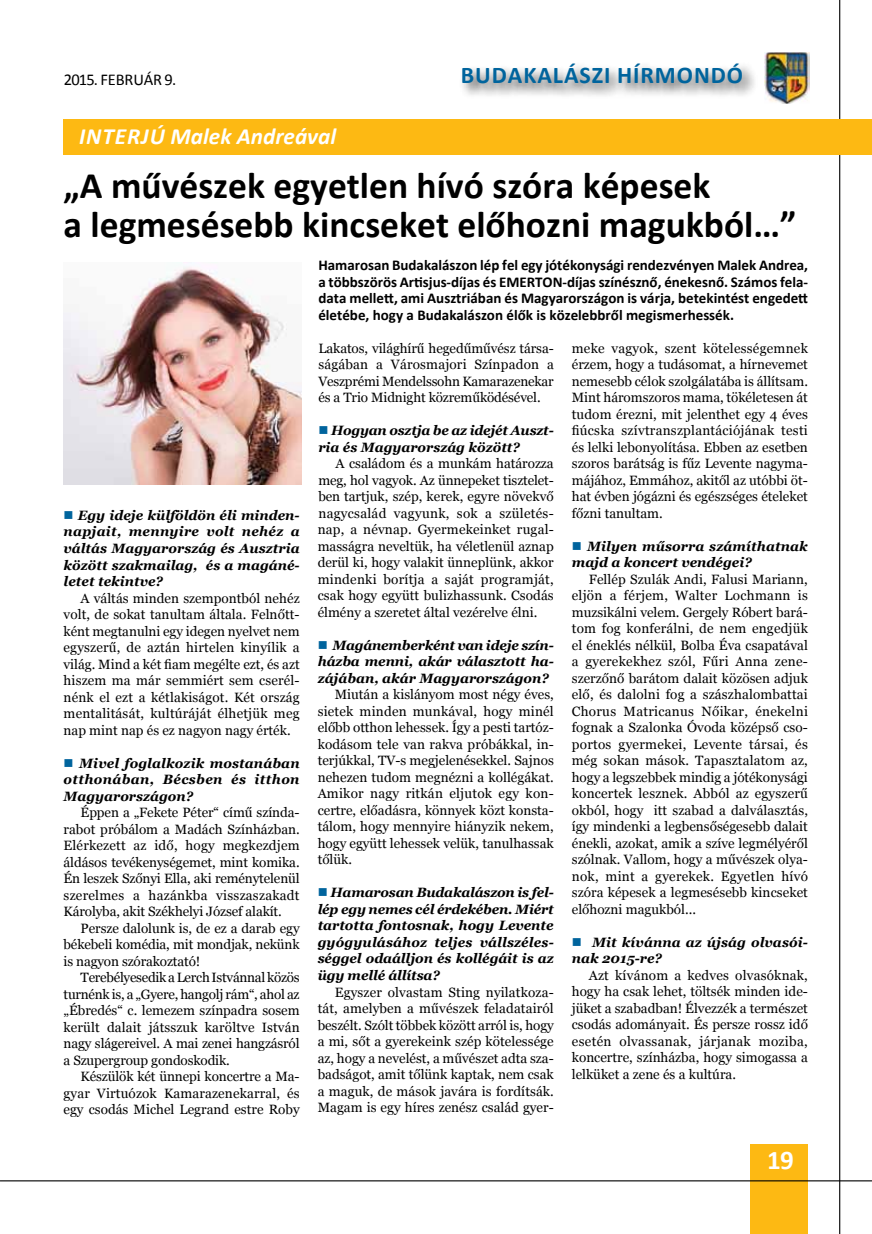
<style>
.page{position:relative;width:872px;height:1234px;background:#fff}
.page>*{position:absolute;margin:0;border:0;box-sizing:border-box;transform-origin:0 0}
.t1{font:700 37.5px/39px "Calibri";color:#000}
.t2{font:700 27px "Calibri";color:#fff}
.t3{font:700 24px "Calibri";letter-spacing:.04em;color:#00649d}
.t4{font:italic 700 23.25px "Calibri";color:#fff}
.t5{font:16.5px "Calibri";letter-spacing:-.01em;color:#000}
.t6{font:700 15px/16.5px "Calibri";color:#000;text-align:justify}
.t7{font:13.5px/16.5px "Georgia";color:#000;text-align:justify}
.t8{font:italic 700 13.5px/16.5px "Georgia";color:#000;text-align:justify}
.s1{color:#00649d}
</style>
<div class="page">
<hr style="left:839px;top:0;width:1px;height:1233px;background:#000">
<img style="left:764px;top:52px;width:46px;height:51px">
<div style="left:458px;top:60px;width:300px;height:39px;background:#000;opacity:.75"></div>
<div style="left:750px;top:1144px;width:58px;height:89px;background:#fdb913"></div>
<hr style="left:0;top:1179px;width:872px;height:2px;background:#000">
<div style="left:64px;top:119px;width:808px;height:35px;background:#fdb913"></div>
<img style="left:64px;top:266px;width:237px;height:218px">
<p class="t5" style="left:64px;top:69px;width:114px">2015. FEBRUÁR 9.</p>
<h3 class="t3" style="left:461px;top:60px;width:284px">Budakalászi hírmondó</h3>
<h3 class="t4" style="left:79px;top:122px;width:258px">interjú Malek Andreával</h3>
<h1 class="t1" style="left:64px;top:166px;width:734px">„A művészek egyetlen hívó szóra képesek<br>a legmesésebb kincseket előhozni magukból…”</h1>
<p class="t6" style="left:318px;top:257px;width:491px">Hamarosan Budakalászon lép fel egy jótékonysági rendezvényen Malek Andrea, a többszörös Artisjus-díjas és EMERTON-díjas színésznő, énekesnő. Számos fela&shy;data mellett, ami Ausztriában és Magyarországon is várja, betekintést engedett életébe, hogy a Budakalászon élők is közelebbről megismerhessék.</p>
<p class="t8" style="left:64px;top:507px;width:238px"><span class="s1">■</span> Egy ideje külföldön éli minden&shy;napjait, mennyire volt nehéz a váltás Magyarország és Ausztria között szakmailag, és a magáné&shy;letet tekintve?</p>
<p class="t7" style="left:64px;top:589px;width:238px;text-indent:17px">A váltás minden szempontból nehéz volt, de sokat tanultam általa. Felnőtt&shy;ként megtanulni egy idegen nyelvet nem egyszerű, de aztán hirtelen kinyílik a világ. Mind a két fiam megélte ezt, és azt hiszem ma már semmiért sem cserél&shy;nénk el ezt a kétlakiságot. Két ország mentalitását, kultúráját élhetjük meg nap mint nap és ez nagyon nagy érték.</p>
<p class="t8" style="left:64px;top:754px;width:237px"><span class="s1">■</span> Mivel foglalkozik mostanában otthonában, Bécsben és itthon Magyarországon?</p>
<p class="t7" style="left:64px;top:804px;width:238px;text-indent:17px">Éppen a „Fekete Péter“ című színda&shy;rabot próbálom a Madách Színházban.<br>Elérkezett az idő, hogy megkezdjem áldásos tevékenységemet, mint komika.<br>Én leszek Szőnyi Ella, aki reménytelenül szerelmes a hazánkba visszaszakadt Károlyba, akit Székhelyi József alakít.</p>
<p class="t7" style="left:64px;top:919px;width:238px;text-indent:17px">Persze dalolunk is, de ez a darab egy békebeli komédia, mit mondjak, nekünk is nagyon szórakoztató!</p>
<p class="t7" style="left:64px;top:969px;width:238px;text-indent:17px">Terebélyesedik a Lerch Istvánnal közös turnénk is, a „Gyere, hangolj rám“, ahol az „Ébredés“ c. lemezem színpadra sosem került dalait játsszuk karöltve István nagy slágereivel. A mai zenei hangzásról a Szupergroup gondoskodik.</p>
<p class="t7" style="left:64px;top:1068px;width:238px;text-indent:17px">Készülök két ünnepi koncertre a Ma&shy;gyar Virtuózok Kamarazenekarral, és egy csodás Michel Legrand estre Roby</p>
<p class="t7" style="left:318px;top:339px;width:237px">Lakatos, világhírű hegedűművész társa&shy;ságában a Városmajori Színpadon a Veszprémi Mendelssohn Kamarazenekar és a Trio Midnight közreműködésével.</p>
<p class="t8" style="left:318px;top:422px;width:236px"><span class="s1">■</span> Hogyan osztja be az idejét Auszt&shy;ria és Magyarország között?</p>
<p class="t7" style="left:318px;top:455px;width:238px;text-indent:18px">A családom és a munkám határozza meg, hol vagyok. Az ünnepeket tisztelet&shy;ben tartjuk, szép, kerek, egyre növekvő nagycsalád vagyunk, sok a születés&shy;nap, a névnap. Gyermekeinket rugal&shy;masságra neveltük, ha véletlenül aznap derül ki, hogy valakit ünneplünk, akkor mindenki borítja a saját programját, csak hogy együtt bulizhassunk. Csodás élmény a szeretet által vezérelve élni.</p>
<p class="t8" style="left:318px;top:636px;width:238px"><span class="s1">■</span> Magánemberként van ideje szín&shy;házba menni, akár választott ha&shy;zájában, akár Magyarországon?</p>
<p class="t7" style="left:318px;top:686px;width:238px;text-indent:17px">Miután a kislányom most négy éves, sietek minden munkával, hogy minél előbb otthon lehessek. Így a pesti tartóz&shy;kodásom tele van rakva próbákkal, in&shy;terjúkkal, TV-s megjelenésekkel. Sajnos nehezen tudom megnézni a kollégákat.<br>Amikor nagy ritkán eljutok egy kon&shy;certre, előadásra, könnyek közt konsta&shy;tálom, hogy mennyire hiányzik nekem, hogy együtt lehessek velük, tanulhassak tőlük.</p>
<p class="t8" style="left:318px;top:884px;width:238px"><span class="s1">■</span> Hamarosan Budakalászon is fel&shy;lép egy nemes cél érdekében. Miért tartotta fontosnak, hogy Levente gyógyulásához teljes vállszéles&shy;séggel odaálljon és kollégáit is az ügy mellé állítsa?</p>
<p class="t7" style="left:318px;top:983px;width:238px;text-indent:17px">Egyszer olvastam Sting nyilatkoza&shy;tát, amelyben a művészek feladatairól beszélt. Szólt többek között arról is, hogy a mi, sőt a gyerekeink szép kötelessége az, hogy a nevelést, a művészet adta sza&shy;badságot, amit tőlünk kaptak, nem csak a maguk, de mások javára is fordítsák.<br>Magam is egy híres zenész család gyer-</p>
<p class="t7" style="left:572px;top:339px;width:238px">meke vagyok, szent kötelességemnek érzem, hogy a tudásomat, a hírnevemet nemesebb célok szolgálatába is állítsam.<br>Mint háromszoros mama, tökéletesen át tudom érezni, mit jelenthet egy 4 éves fiúcska szívtranszplantációjának testi és lelki lebonyolítása. Ebben az esetben szoros barátság is fűz Levente nagyma&shy;májához, Emmához, akitől az utóbbi öt&shy;hat évben jógázni és egészséges ételeket főzni tanultam.</p>
<p class="t8" style="left:572px;top:537px;width:238px"><span class="s1">■</span> Milyen műsorra számíthatnak majd a koncert vendégei?</p>
<p class="t7" style="left:572px;top:570px;width:238px;text-indent:17px">Fellép Szulák Andi, Falusi Mariann, eljön a férjem, Walter Lochmann is muzsikálni velem. Gergely Róbert bará&shy;tom fog konferálni, de nem engedjük el éneklés nélkül, Bolba Éva csapatával a gyerekekhez szól, Fűri Anna zene&shy;szerzőnő barátom dalait közösen adjuk elő, és dalolni fog a szászhalombattai Chorus Matricanus Nőikar, énekelni fognak a Szalonka Óvoda középső cso&shy;portos gyermekei, Levente társai, és még sokan mások. Tapasztalatom az, hogy a legszebbek mindig a jótékonysági koncertek lesznek. Abból az egyszerű okból, hogy itt szabad a dalválasztás, így mindenki a legbensőségesebb dalait énekli, azokat, amik a szíve legmélyéről szólnak. Vallom, hogy a művészek olya&shy;nok, mint a gyerekek. Egyetlen hívó szóra képesek a legmesésebb kincseket előhozni magukból...</p>
<p class="t8" style="left:572px;top:933px;width:238px"><span class="s1">■</span> Mit kívánna az újság olvasói&shy;nak 2015-re?</p>
<p class="t7" style="left:572px;top:966px;width:238px;text-indent:17px">Azt kívánom a kedves olvasóknak, hogy ha csak lehet, töltsék minden ide&shy;jüket a szabadban! Élvezzék a természet csodás adományait. És persze rossz idő esetén olvassanak, járjanak moziba, koncertre, színházba, hogy simogassa a lelküket a zene és a kultúra.</p>
<h2 class="t2" style="left:767px;top:1142px;width:28px">19</h2>
</div>
